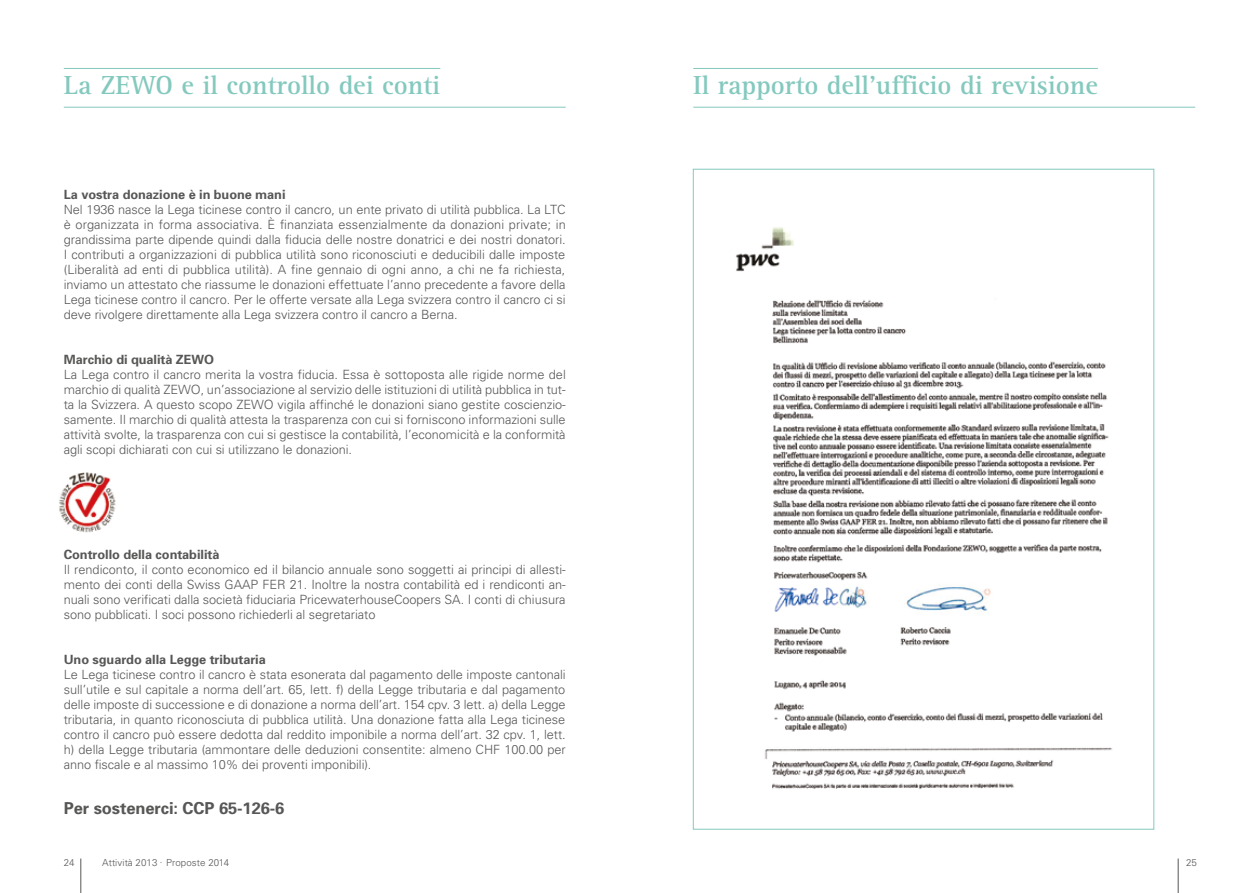
<style>
.page{position:relative;width:1259px;height:893px;background:#fff}
.page>*{position:absolute;margin:0;border:0;box-sizing:border-box;transform-origin:0 0}
.t1{font:700 27px "Rotis Serif";color:#84c9be}
.t2{font:700 16.5px "Univers";letter-spacing:-.005em;color:#575756}
.t3{font:300 12.75px/15px "Univers";letter-spacing:-.005em;color:#575756;text-align:justify}
.t4{font:700 12.75px "Univers";letter-spacing:-.005em;color:#575756}
.t5{font:300 9.75px "Univers";letter-spacing:.005em;color:#575756}
</style>
<div class="page">
<img style="left:59px;top:472px;width:57px;height:60px">
<hr style="left:64px;top:68px;width:376px;height:1px;background:#84c9be">
<hr style="left:64px;top:107px;width:502px;height:1px;background:#84c9be">
<hr style="left:693px;top:68px;width:405px;height:1px;background:#84c9be">
<hr style="left:693px;top:107px;width:502px;height:1px;background:#84c9be">
<img style="left:736px;top:227px;width:376px;height:562px">
<hr style="left:81px;top:858px;width:1px;height:35px;background:#575756">
<hr style="left:1178px;top:858px;width:1px;height:35px;background:#575756">
<h1 class="t1" style="left:64px;top:69px;width:378px">La ZEWO e il controllo dei conti</h1>
<p class="t4" style="left:64px;top:186px;width:223px">La vostra donazione è in buone mani</p>
<p class="t3" style="left:64px;top:202px;width:503px">Nel 1936 nasce la Lega ticinese contro il cancro, un ente privato di utilità pubblica. La LTC è organizzata in forma associativa. È finanziata essenzialmente da donazioni private; in grandissima parte dipende quindi dalla fiducia delle nostre donatrici e dei nostri donatori.<br>I contributi a organizzazioni di pubblica utilità sono riconosciuti e deducibili dalle imposte (Liberalità ad enti di pubblica utilità). A fine gennaio di ogni anno, a chi ne fa richiesta, inviamo un attestato che riassume le donazioni effettuate l’anno precedente a favore della Lega ticinese contro il cancro. Per le offerte versate alla Lega svizzera contro il cancro ci si deve rivolgere direttamente alla Lega svizzera contro il cancro a Berna.</p>
<p class="t4" style="left:64px;top:351px;width:152px">Marchio di qualità ZEWO</p>
<p class="t3" style="left:64px;top:367px;width:503px">La Lega contro il cancro merita la vostra fiducia. Essa è sottoposta alle rigide norme del marchio di qualità ZEWO, un’associazione al servizio delle istituzioni di utilità pubblica in tut&shy;ta la Svizzera. A questo scopo ZEWO vigila affinché le donazioni siano gestite coscienzio&shy;samente. Il marchio di qualità attesta la trasparenza con cui si forniscono informazioni sulle attività svolte, la trasparenza con cui si gestisce la contabilità, l’economicità e la conformità agli scopi dichiarati con cui si utilizzano le donazioni.</p>
<p class="t4" style="left:64px;top:546px;width:157px">Controllo della contabilità</p>
<p class="t3" style="left:64px;top:562px;width:503px">Il rendiconto, il conto economico ed il bilancio annuale sono soggetti ai principi di allesti&shy;mento dei conti della Swiss GAAP FER 21. Inoltre la nostra contabilità ed i rendiconti an&shy;nuali sono verificati dalla società fiduciaria PricewaterhouseCoopers SA. I conti di chiusura sono pubblicati. I soci possono richiederli al segretariato</p>
<p class="t4" style="left:64px;top:651px;width:204px">Uno sguardo alla Legge tributaria</p>
<p class="t3" style="left:64px;top:667px;width:503px">Le Lega ticinese contro il cancro è stata esonerata dal pagamento delle imposte cantonali sull’utile e sul capitale a norma dell’art. 65, lett. f) della Legge tributaria e dal pagamento delle imposte di successione e di donazione a norma dell’art. 154 cpv. 3 lett. a) della Legge tributaria, in quanto riconosciuta di pubblica utilità. Una donazione fatta alla Lega ticinese contro il cancro può essere dedotta dal reddito imponibile a norma dell’art. 32 cpv. 1, lett. h) della Legge tributaria (ammontare delle deduzioni consentite: almeno CHF 100.00 per anno fiscale e al massimo 10% dei proventi imponibili).</p>
<p class="t2" style="left:64px;top:798px;width:222px">Per sostenerci: CCP 65-126-6</p>
<h1 class="t1" style="left:693px;top:69px;width:406px">Il rapporto dell'ufficio di revisione</h1>
<p class="t5" style="left:64px;top:857px;width:12px">24</p>
<p class="t5" style="left:102px;top:857px;width:128px">Attività 2013 . Proposte 2014</p>
<p class="t5" style="left:1186px;top:857px;width:12px">25</p>
</div>
